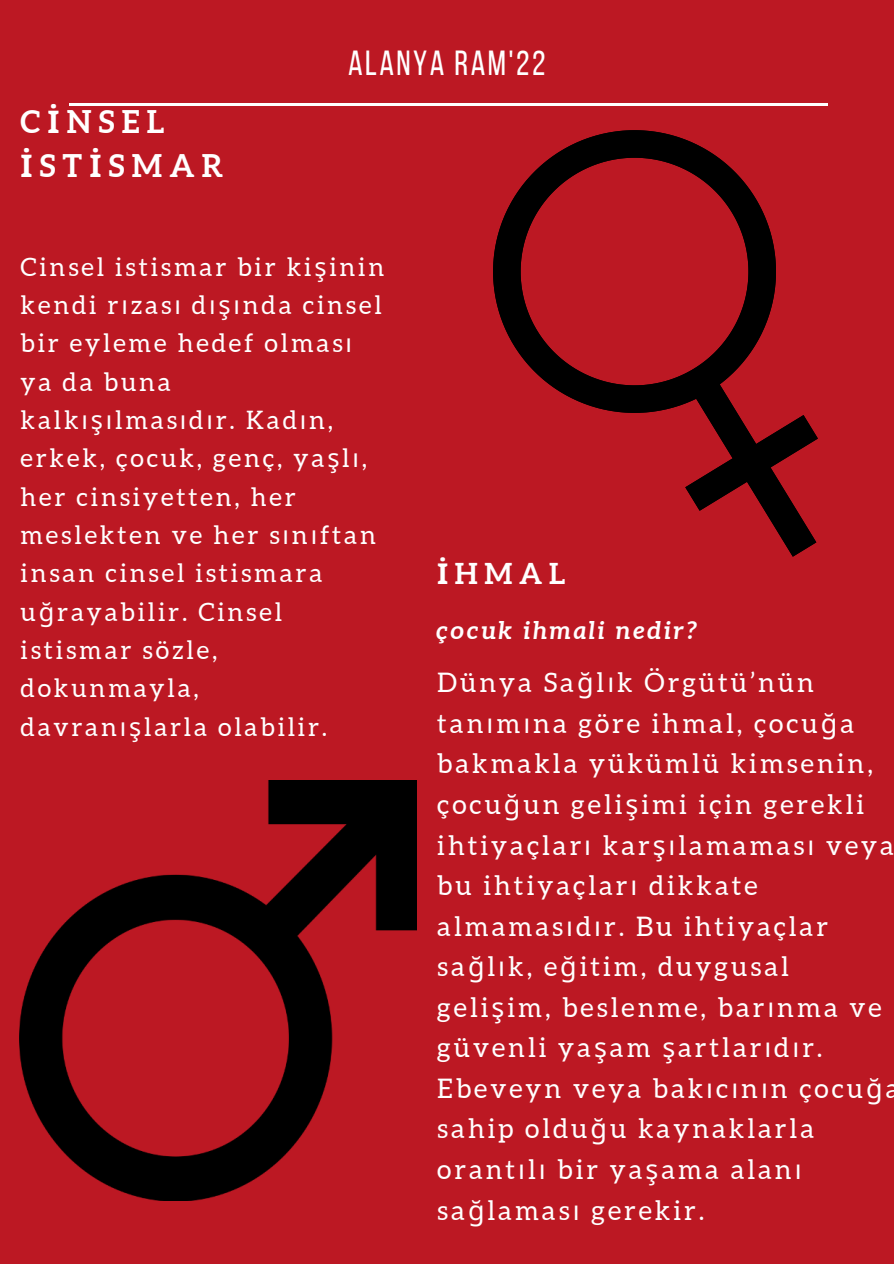
<style>
.page{position:relative;width:894px;height:1264px;background:#fff}
.page>*{position:absolute;margin:0;border:0;box-sizing:border-box;transform-origin:0 0}
.t1{font:34.8px "Bebas Neue";letter-spacing:.07em;color:#fff}
.t2{font:700 31.2px/44px "Aleo";letter-spacing:.23em;color:#fff}
.t3{font:700 28.65px "Aleo";color:#fff}
.t4{font:26.85px/40.5px "Aleo";letter-spacing:.11em;color:#fff}
.t5{font:25.35px/38.2px "Aleo";letter-spacing:.11em;color:#fff}
.t6{font:italic 700 24.45px "Aleo";letter-spacing:.11em;color:#fff}
.s1{font-family:"Noto Sans"}
</style>
<div class="page">
<div style="left:0;top:0;width:893px;height:1263px;background:#bc1823"></div>
<hr style="left:69px;top:103px;width:758px;height:2px;background:#fff">
<svg style="left:685px;top:488px;width:132px;height:68px"></svg>
<svg style="left:436px;top:103px;width:392px;height:385px"></svg>
<img style="left:20px;top:781px;width:396px;height:418px">
<p class="t2" style="left:20px;top:99px;width:204px">C<span class="s1">İ</span>NSEL<br><span class="s1">İ</span>ST<span class="s1">İ</span>SMAR</p>
<p class="t1" style="left:348px;top:44px;width:199px">ALANYA RAM'22</p>
<p class="t5" style="left:21px;top:247px;width:365px">Cinsel istismar bir ki<span class="s1">ş</span>inin kendi r<span class="s1">ı</span>zas<span class="s1">ı</span> d<span class="s1">ışı</span>nda cinsel bir eyleme hedef olmas<span class="s1">ı </span>ya da buna kalk<span class="s1">ışı</span>lmas<span class="s1">ı</span>d<span class="s1">ı</span>r. Kad<span class="s1">ı</span>n, erkek, çocuk, genç, ya<span class="s1">ş</span>l<span class="s1">ı</span>, her cinsiyetten, her meslekten ve her s<span class="s1">ı</span>n<span class="s1">ı</span>ftan insan cinsel istismara u<span class="s1">ğ</span>rayabilir. Cinsel istismar sözle, dokunmayla, davran<span class="s1">ış</span>larla olabilir.</p>
<p class="t3" style="left:437px;top:557px;width:130px"><span class="s1">İ</span>HMAL</p>
<p class="t6" style="left:436px;top:616px;width:263px">çocuk ihmali nedir?</p>
<p class="t4" style="left:437px;top:662px;width:463px">Dünya Sa<span class="s1">ğ</span>l<span class="s1">ı</span>k Örgütü’nün tan<span class="s1">ı</span>m<span class="s1">ı</span>na göre ihmal, çocu<span class="s1">ğ</span>a bakmakla yükümlü kimsenin, çocu<span class="s1">ğ</span>un geli<span class="s1">ş</span>imi için gerekli ihtiyaçlar<span class="s1">ı</span> kar<span class="s1">şı</span>lamamas<span class="s1">ı</span> veya bu ihtiyaçlar<span class="s1">ı</span> dikkate almamas<span class="s1">ı</span>d<span class="s1">ı</span>r. Bu ihtiyaçlar sa<span class="s1">ğ</span>l<span class="s1">ı</span>k, e<span class="s1">ğ</span>itim, duygusal geli<span class="s1">ş</span>im, beslenme, bar<span class="s1">ı</span>nma ve güvenli ya<span class="s1">ş</span>am <span class="s1">ş</span>artlar<span class="s1">ı</span>d<span class="s1">ı</span>r.<br>Ebeveyn veya bak<span class="s1">ı</span>c<span class="s1">ı</span>n<span class="s1">ı</span>n çocu<span class="s1">ğ</span>a sahip oldu<span class="s1">ğ</span>u kaynaklarla orant<span class="s1">ı</span>l<span class="s1">ı</span> bir ya<span class="s1">ş</span>ama alan<span class="s1">ı </span>sa<span class="s1">ğ</span>lamas<span class="s1">ı</span> gerekir.</p>
</div>
